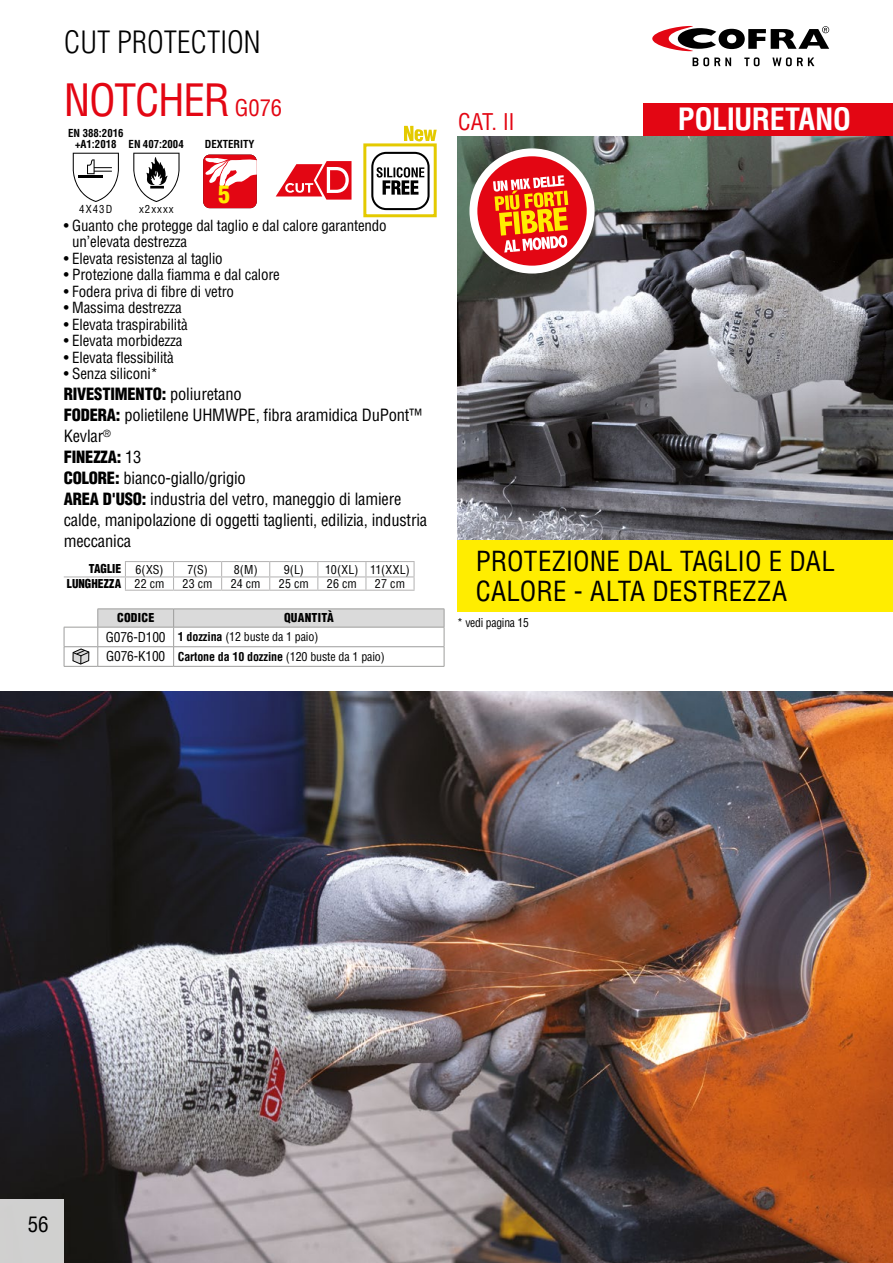
<style>
.page{position:relative;width:893px;height:1263px;background:#fff}
.page>*{position:absolute;margin:0;border:0;box-sizing:border-box;transform-origin:0 0}
.t1{font:condensed 43.5px "Helvetica LT Std";letter-spacing:-.03em;color:#e30613}
.t2{font:300 condensed 30px "Helvetica LT Std";color:#000}
.t3{font:700 condensed 30px "Helvetica LT Std";letter-spacing:-.02em;color:#fff}
.t4{font:condensed 27px/30px "Helvetica LT Std";letter-spacing:.005em;color:#000}
.t5{font:900 condensed 23.85px "Helvetica LT Std";color:#ffed00}
.t6{font:condensed 22.5px "Helvetica LT Std";color:#e30613}
.t7{font:condensed 21px "Helvetica LT Std";color:#000}
.t8{font:condensed 16.5px/21px "Helvetica LT Std";letter-spacing:-.01em;color:#000}
.t9{font:condensed 15px/16.5px "Helvetica LT Std";letter-spacing:-.01em;color:#000}
.t10{font:condensed 12px/19.2px "Helvetica LT Std";letter-spacing:-.01em;color:#000}
.t11{font:900 condensed 12px "Helvetica LT Std";letter-spacing:.005em;color:#000}
.t12{font:700 condensed 10.8px/10.5px "Helvetica LT Std";color:#000;text-align:center}
.t13{font:condensed 10.8px "Helvetica LT Std";letter-spacing:.1em;color:#000}
.s1{font-size:22.5px}
.s2{font-weight:900}
.s3{font-weight:400}
.s4{font-size:13.35px}
.s5{font-weight:700}
</style>
<div class="page">
<svg style="left:693px;top:57px;width:38px;height:9px"></svg>
<svg style="left:744px;top:57px;width:15px;height:9px"></svg>
<svg style="left:772px;top:57px;width:42px;height:9px"></svg>
<svg style="left:652px;top:26px;width:177px;height:25px"></svg>
<img style="left:0;top:691px;width:893px;height:572px">
<img style="left:457px;top:136px;width:436px;height:404px">
<hr style="left:125px;top:561px;width:49px;height:1px;background:#b3b2b2">
<hr style="left:174px;top:561px;width:48px;height:1px;background:#b3b2b2">
<hr style="left:222px;top:561px;width:48px;height:1px;background:#b3b2b2">
<hr style="left:270px;top:561px;width:48px;height:1px;background:#b3b2b2">
<hr style="left:318px;top:561px;width:48px;height:1px;background:#b3b2b2">
<hr style="left:366px;top:561px;width:49px;height:1px;background:#b3b2b2">
<hr style="left:125px;top:576px;width:49px;height:1px;background:#b3b2b2">
<svg style="left:125px;top:562px;width:1px;height:28px"></svg>
<hr style="left:174px;top:576px;width:48px;height:1px;background:#b3b2b2">
<svg style="left:173px;top:562px;width:1px;height:28px"></svg>
<hr style="left:222px;top:576px;width:48px;height:1px;background:#b3b2b2">
<svg style="left:221px;top:562px;width:1px;height:28px"></svg>
<hr style="left:270px;top:576px;width:48px;height:1px;background:#b3b2b2">
<svg style="left:269px;top:562px;width:1px;height:28px"></svg>
<hr style="left:318px;top:576px;width:48px;height:1px;background:#b3b2b2">
<svg style="left:317px;top:562px;width:1px;height:28px"></svg>
<hr style="left:366px;top:576px;width:49px;height:1px;background:#b3b2b2">
<svg style="left:365px;top:562px;width:1px;height:28px"></svg>
<svg style="left:414px;top:562px;width:1px;height:28px"></svg>
<hr style="left:125px;top:590px;width:49px;height:1px;background:#b3b2b2">
<hr style="left:174px;top:590px;width:48px;height:1px;background:#b3b2b2">
<hr style="left:222px;top:590px;width:48px;height:1px;background:#b3b2b2">
<hr style="left:270px;top:590px;width:48px;height:1px;background:#b3b2b2">
<hr style="left:318px;top:590px;width:48px;height:1px;background:#b3b2b2">
<hr style="left:366px;top:590px;width:49px;height:1px;background:#b3b2b2">
<hr style="left:64px;top:576px;width:61px;height:1px;background:#b3b2b2">
<hr style="left:98px;top:666px;width:76px;height:1px;background:#9d9d9c">
<hr style="left:174px;top:666px;width:270px;height:1px;background:#9d9d9c">
<hr style="left:64px;top:627px;width:34px;height:1px;background:#9d9d9c">
<hr style="left:64px;top:646px;width:34px;height:1px;background:#9d9d9c">
<svg style="left:98px;top:609px;width:347px;height:57px"></svg>
<hr style="left:64px;top:666px;width:34px;height:1px;background:#9d9d9c">
<svg style="left:64px;top:627px;width:1px;height:39px"></svg>
<svg style="left:72px;top:648px;width:18px;height:17px"></svg>
<div style="left:643px;top:103px;width:250px;height:33px;background:#e30613"></div>
<div style="left:457px;top:540px;width:436px;height:72px;background:#ffed00"></div>
<div style="left:0;top:1199px;width:64px;height:64px;background:#d0d0cf"></div>
<svg style="left:203px;top:154px;width:54px;height:55px"></svg>
<svg style="left:133px;top:153px;width:47px;height:49px"></svg>
<svg style="left:276px;top:161px;width:75px;height:39px"></svg>
<svg style="left:73px;top:153px;width:46px;height:49px"></svg>
<div style="left:371px;top:152px;width:59px;height:58px;border:2px solid #000;border-radius:14px"></div>
<svg style="left:377px;top:167px;width:47px;height:28px"></svg>
<div style="left:363px;top:143px;width:74px;height:74px;border:3px solid #e4ca00"></div>
<svg style="left:404px;top:126px;width:33px;height:16px"></svg>
<div style="left:469px;top:148px;width:126px;height:126px;background:#fff;border-radius:50%"></div>
<div style="left:477px;top:156px;width:110px;height:110px;background:#e30613;border-radius:50%"></div>
<svg style="left:493px;top:175px;width:75px;height:78px"></svg>
<h2 class="t2" style="left:64px;top:24px;width:198px">CUT PROTECTION</h2>
<h1 class="t1" style="left:64px;top:73px;width:220px">NOTCHER <span class="s1">G076</span></h1>
<p class="t12" style="left:68px;top:128px;width:57px">EN 388:2016 +A1:2018</p>
<p class="t12" style="left:129px;top:138px;width:57px">EN 407:2004</p>
<p class="t13" style="left:79px;top:202px;width:35px">4X43D</p>
<p class="t13" style="left:139px;top:202px;width:36px">x2xxxx</p>
<p class="t12" style="left:205px;top:138px;width:51px">DEXTERITY</p>
<h3 class="t5" style="left:218px;top:180px;width:13px">5</h3>
<p class="t9" style="left:72px;top:217px;width:316px;text-indent:-9px">• Guanto che protegge dal taglio e dal calore garantendo un’elevata destrezza</p>
<p class="t9" style="left:64px;top:250px;width:160px">• Elevata resistenza al taglio</p>
<p class="t9" style="left:64px;top:266px;width:218px">• Protezione dalla fiamma e dal calore</p>
<p class="t9" style="left:64px;top:283px;width:172px">• Fodera priva di fibre di vetro</p>
<p class="t9" style="left:64px;top:299px;width:120px">• Massima destrezza</p>
<p class="t9" style="left:64px;top:316px;width:126px">• Elevata traspirabilità</p>
<p class="t9" style="left:64px;top:332px;width:120px">• Elevata morbidezza</p>
<p class="t9" style="left:64px;top:349px;width:112px">• Elevata flessibilità</p>
<p class="t9" style="left:64px;top:365px;width:96px">• Senza siliconi*</p>
<p class="t8" style="left:64px;top:383px;width:365px"><span class="s2">RIVESTIMENTO:</span> poliuretano<br><span class="s2">FODERA:</span> polietilene UHMWPE, fibra aramidica DuPont™ Kevlar<sup>®<br></sup><span class="s2">FINEZZA:</span> 13<br><span class="s2">COLORE:</span> bianco-giallo/grigio<br><span class="s2">AREA D'USO:</span> industria del vetro, maneggio di lamiere calde, manipolazione di oggetti taglienti, edilizia, industria meccanica</p>
<p class="t11" style="left:89px;top:561px;width:76px">TAGLIE <span class="s3">6(XS)</span></p>
<p class="t10" style="left:187px;top:559px;width:22px">7(S)</p>
<p class="t10" style="left:234px;top:559px;width:25px">8(M)</p>
<p class="t10" style="left:284px;top:559px;width:22px">9(L)</p>
<p class="t10" style="left:325px;top:559px;width:86px">10(XL) 11(XXL)</p>
<p class="t11" style="left:67px;top:576px;width:99px">LUNGHEZZA <span class="s3">22 cm</span></p>
<p class="t10" style="left:183px;top:574px;width:32px">23 cm</p>
<p class="t10" style="left:231px;top:574px;width:31px">24 cm</p>
<p class="t10" style="left:279px;top:574px;width:32px">25 cm</p>
<p class="t10" style="left:327px;top:574px;width:32px">26 cm</p>
<p class="t10" style="left:375px;top:574px;width:32px">27 cm</p>
<p class="t11" style="left:117px;top:610px;width:39px">CODICE</p>
<p class="t10" style="left:106px;top:608px;width:281px;text-indent:178px"><span class="s2">QUANTITÀ<br></span><span class="s4">G076-D100</span> <span class="s5">1 dozzina</span> (12 buste da 1 paio)<br><span class="s4">G076-K100</span> <span class="s5">Cartone da 10 dozzine</span> (120 buste da 1 paio)</p>
<h3 class="t6" style="left:458px;top:108px;width:58px">CAT. II</h3>
<h2 class="t3" style="left:678px;top:101px;width:175px">POLIURETANO</h2>
<h3 class="t4" style="left:476px;top:546px;width:361px">PROTEZIONE DAL TAGLIO E DAL<br>CALORE - ALTA DESTREZZA</h3>
<p class="t10" style="left:457px;top:613px;width:73px">* vedi pagina 15</p>
<h3 class="t7" style="left:28px;top:1211px;width:23px">56</h3>
</div>
